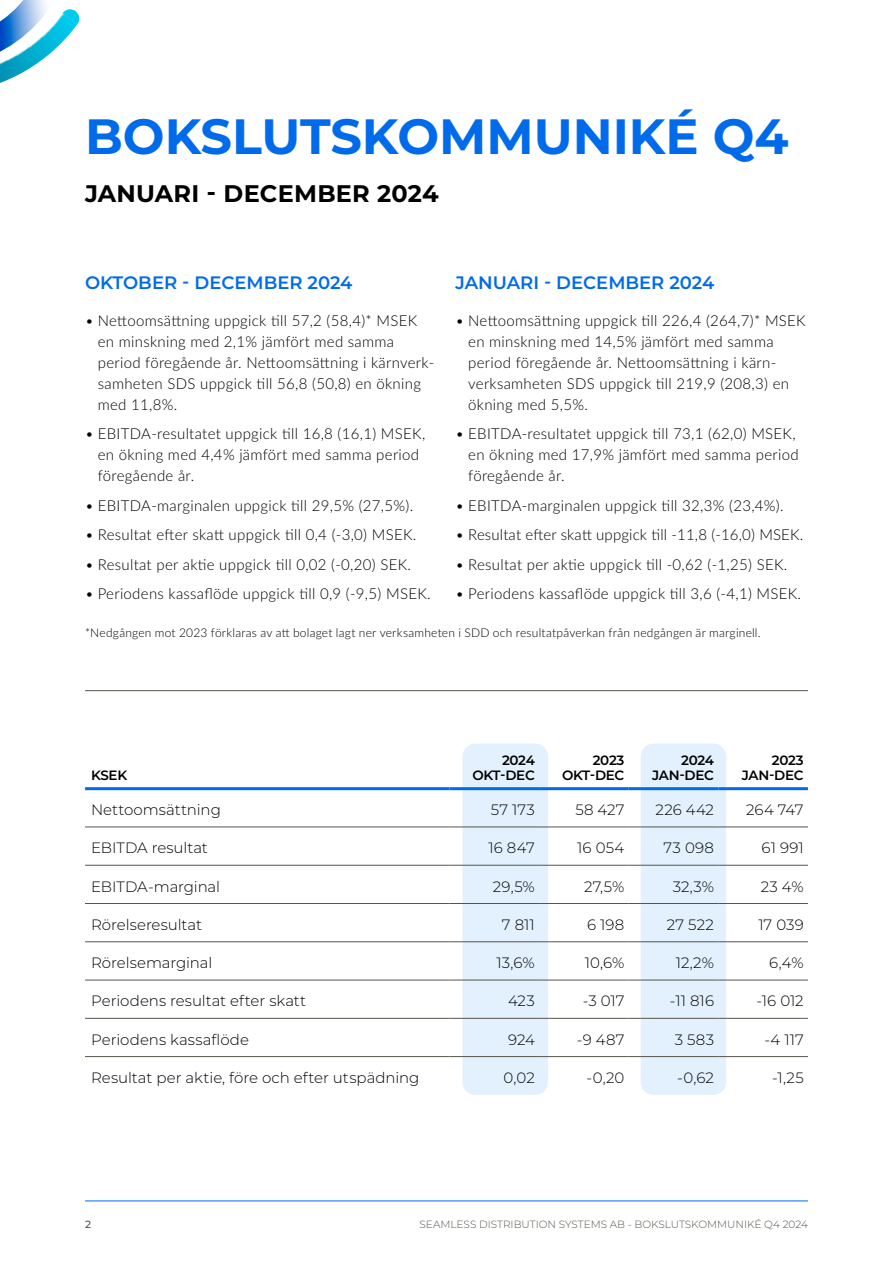
<style>
.page{position:relative;width:893px;height:1263px;background:#fff}
.page>*{position:absolute;margin:0;border:0;box-sizing:border-box;transform-origin:0 0}
.t1{font:700 49.5px "Montserrat";color:#006bea}
.t2{font:700 24px "Montserrat";letter-spacing:.01em;color:#000}
.t3{font:600 18px "Montserrat";color:#006bea}
.t4{font:300 15px/21px "Lato";letter-spacing:.02em;color:#000}
.t5{font:300 15px "Montserrat";color:#000}
.t6{font:600 13.5px/15px "Montserrat";letter-spacing:-.025em;color:#000;text-align:right}
.t7{font:300 12px "Lato";letter-spacing:.02em;color:#000}
.t8{font:300 10.5px "Montserrat";color:#57544b}
.t9{font:500 10.5px "Montserrat";color:#57544b}
</style>
<div class="page">
<hr style="left:85px;top:1201px;width:723px;height:1px;background:#006bea">
<img style="left:0;top:0;width:80px;height:83px">
<hr style="left:85px;top:690px;width:723px;height:1px;background:#57544b">
<div style="left:641px;top:744px;width:85px;height:351px;background:#e2f1fd;border-radius:13px"></div>
<div style="left:462px;top:744px;width:86px;height:351px;background:#e2f1fd;border-radius:13px"></div>
<hr style="left:85px;top:827px;width:364px;height:1px;background:#57544b">
<hr style="left:449px;top:827px;width:90px;height:1px;background:#57544b">
<hr style="left:539px;top:827px;width:90px;height:1px;background:#57544b">
<hr style="left:629px;top:827px;width:89px;height:1px;background:#57544b">
<hr style="left:718px;top:827px;width:90px;height:1px;background:#57544b">
<hr style="left:85px;top:865px;width:364px;height:1px;background:#57544b">
<hr style="left:449px;top:865px;width:90px;height:1px;background:#57544b">
<hr style="left:539px;top:865px;width:90px;height:1px;background:#57544b">
<hr style="left:629px;top:865px;width:89px;height:1px;background:#57544b">
<hr style="left:718px;top:865px;width:90px;height:1px;background:#57544b">
<hr style="left:85px;top:903px;width:364px;height:1px;background:#57544b">
<hr style="left:449px;top:903px;width:90px;height:1px;background:#57544b">
<hr style="left:539px;top:903px;width:90px;height:1px;background:#57544b">
<hr style="left:629px;top:903px;width:89px;height:1px;background:#57544b">
<hr style="left:718px;top:903px;width:90px;height:1px;background:#57544b">
<hr style="left:85px;top:941px;width:364px;height:1px;background:#57544b">
<hr style="left:449px;top:941px;width:90px;height:1px;background:#57544b">
<hr style="left:539px;top:941px;width:90px;height:1px;background:#57544b">
<hr style="left:629px;top:941px;width:89px;height:1px;background:#57544b">
<hr style="left:718px;top:941px;width:90px;height:1px;background:#57544b">
<hr style="left:85px;top:980px;width:364px;height:1px;background:#57544b">
<hr style="left:449px;top:980px;width:90px;height:1px;background:#57544b">
<hr style="left:539px;top:980px;width:90px;height:1px;background:#57544b">
<hr style="left:629px;top:980px;width:89px;height:1px;background:#57544b">
<hr style="left:718px;top:980px;width:90px;height:1px;background:#57544b">
<hr style="left:85px;top:1018px;width:364px;height:1px;background:#57544b">
<hr style="left:449px;top:1018px;width:90px;height:1px;background:#57544b">
<hr style="left:539px;top:1018px;width:90px;height:1px;background:#57544b">
<hr style="left:629px;top:1018px;width:89px;height:1px;background:#57544b">
<hr style="left:718px;top:1018px;width:90px;height:1px;background:#57544b">
<hr style="left:85px;top:1056px;width:364px;height:1px;background:#57544b">
<hr style="left:449px;top:1056px;width:90px;height:1px;background:#57544b">
<hr style="left:539px;top:1056px;width:90px;height:1px;background:#57544b">
<hr style="left:629px;top:1056px;width:89px;height:1px;background:#57544b">
<hr style="left:718px;top:1056px;width:90px;height:1px;background:#57544b">
<hr style="left:85px;top:787px;width:364px;height:3px;background:#006bea">
<hr style="left:449px;top:787px;width:90px;height:3px;background:#006bea">
<hr style="left:539px;top:787px;width:90px;height:3px;background:#006bea">
<hr style="left:629px;top:787px;width:89px;height:3px;background:#006bea">
<hr style="left:718px;top:787px;width:90px;height:3px;background:#006bea">
<h1 class="t1" style="left:85px;top:101px;width:705px">BOKSLUTSKOMMUNIKÉ Q4</h1>
<h2 class="t2" style="left:85px;top:176px;width:355px">JANUARI - DECEMBER 2024</h2>
<p class="t3" style="left:85px;top:270px;width:269px">OKTOBER - DECEMBER 2024</p>
<p class="t3" style="left:455px;top:270px;width:260px">JANUARI - DECEMBER 2024</p>
<p class="t4" style="left:98px;top:309px;width:338px;text-indent:-13px">• Nettoomsättning uppgick till 57,2 (58,4)* MSEK en minskning med 2,1% jämfört med samma period föregående år. Nettoomsättning i kärnverk&shy;samheten SDS uppgick till 56,8 (50,8) en ökning med 11,8%.</p>
<p class="t4" style="left:98px;top:423px;width:329px;text-indent:-13px">• EBITDA-resultatet uppgick till 16,8 (16,1) MSEK, en ökning med 4,4% jämfört med samma period föregående år.</p>
<p class="t4" style="left:85px;top:494px;width:330px">• EBITDA-marginalen uppgick till 29,5% (27,5%).</p>
<p class="t4" style="left:85px;top:524px;width:333px">• Resultat efter skatt uppgick till 0,4 (-3,0) MSEK.</p>
<p class="t4" style="left:85px;top:553px;width:328px">• Resultat per aktie uppgick till 0,02 (-0,20) SEK.</p>
<p class="t4" style="left:85px;top:583px;width:347px">• Periodens kassaflöde uppgick till 0,9 (-9,5) MSEK.</p>
<p class="t4" style="left:468px;top:309px;width:339px;text-indent:-13px">• Nettoomsättning uppgick till 226,4 (264,7)* MSEK en minskning med 14,5% jämfört med samma period föregående år. Nettoomsättning i kärn&shy;verksamheten SDS uppgick till 219,9 (208,3) en ökning med 5,5%.</p>
<p class="t4" style="left:468px;top:423px;width:332px;text-indent:-13px">• EBITDA-resultatet uppgick till 73,1 (62,0) MSEK, en ökning med 17,9% jämfört med samma period föregående år.</p>
<p class="t4" style="left:455px;top:494px;width:330px">• EBITDA-marginalen uppgick till 32,3% (23,4%).</p>
<p class="t4" style="left:455px;top:524px;width:349px">• Resultat efter skatt uppgick till -11,8 (-16,0) MSEK.</p>
<p class="t4" style="left:455px;top:553px;width:333px">• Resultat per aktie uppgick till -0,62 (-1,25) SEK.</p>
<p class="t4" style="left:455px;top:583px;width:347px">• Periodens kassaflöde uppgick till 3,6 (-4,1) MSEK.</p>
<p class="t7" style="left:85px;top:624px;width:677px">*Nedgången mot 2023 förklaras av att bolaget lagt ner verksamheten i SDD och resultatpåverkan från nedgången är marginell.</p>
<p class="t6" style="left:91px;top:767px;width:38px">KSEK</p>
<p class="t6" style="left:472px;top:752px;width:64px">2024<br>OKT-DEC</p>
<p class="t6" style="left:562px;top:752px;width:64px">2023<br>OKT-DEC</p>
<p class="t6" style="left:652px;top:752px;width:63px">2024<br>JAN-DEC</p>
<p class="t6" style="left:742px;top:752px;width:63px">2023<br>JAN-DEC</p>
<p class="t5" style="left:91px;top:799px;width:131px">Nettoomsättning</p>
<p class="t5" style="left:491px;top:799px;width:45px">57 173</p>
<p class="t5" style="left:575px;top:799px;width:51px">58 427</p>
<p class="t5" style="left:655px;top:799px;width:60px">226 442</p>
<p class="t5" style="left:746px;top:799px;width:59px">264 747</p>
<p class="t5" style="left:91px;top:838px;width:118px">EBITDA resultat</p>
<p class="t5" style="left:488px;top:838px;width:48px">16 847</p>
<p class="t5" style="left:577px;top:838px;width:49px">16 054</p>
<p class="t5" style="left:663px;top:838px;width:52px">73 098</p>
<p class="t5" style="left:761px;top:838px;width:44px">61 991</p>
<p class="t5" style="left:91px;top:876px;width:131px">EBITDA-marginal</p>
<p class="t5" style="left:493px;top:876px;width:43px">29,5%</p>
<p class="t5" style="left:584px;top:876px;width:42px">27,5%</p>
<p class="t5" style="left:673px;top:876px;width:43px">32,3%</p>
<p class="t5" style="left:761px;top:876px;width:44px">23 4%</p>
<p class="t5" style="left:91px;top:914px;width:113px">Rörelseresultat</p>
<p class="t5" style="left:502px;top:914px;width:34px">7 811</p>
<p class="t5" style="left:587px;top:914px;width:39px">6 198</p>
<p class="t5" style="left:667px;top:914px;width:49px">27 522</p>
<p class="t5" style="left:758px;top:914px;width:47px">17 039</p>
<p class="t5" style="left:91px;top:953px;width:123px">Rörelsemarginal</p>
<p class="t5" style="left:496px;top:953px;width:40px">13,6%</p>
<p class="t5" style="left:585px;top:953px;width:41px">10,6%</p>
<p class="t5" style="left:676px;top:953px;width:40px">12,2%</p>
<p class="t5" style="left:769px;top:953px;width:36px">6,4%</p>
<p class="t5" style="left:91px;top:991px;width:217px">Periodens resultat efter skatt</p>
<p class="t5" style="left:508px;top:991px;width:28px">423</p>
<p class="t5" style="left:583px;top:991px;width:43px">-3 017</p>
<p class="t5" style="left:670px;top:991px;width:46px">-11 816</p>
<p class="t5" style="left:756px;top:991px;width:49px">-16 012</p>
<p class="t5" style="left:91px;top:1029px;width:159px">Periodens kassaflöde</p>
<p class="t5" style="left:508px;top:1029px;width:28px">924</p>
<p class="t5" style="left:577px;top:1029px;width:49px">-9 487</p>
<p class="t5" style="left:675px;top:1029px;width:41px">3 583</p>
<p class="t5" style="left:764px;top:1029px;width:41px">-4 117</p>
<p class="t5" style="left:91px;top:1067px;width:330px">Resultat per aktie, före och efter utspädning</p>
<p class="t5" style="left:503px;top:1067px;width:33px">0,02</p>
<p class="t5" style="left:586px;top:1067px;width:40px">-0,20</p>
<p class="t5" style="left:677px;top:1067px;width:39px">-0,62</p>
<p class="t5" style="left:772px;top:1067px;width:33px">-1,25</p>
<p class="t9" style="left:85px;top:1217px;width:8px">2</p>
<p class="t8" style="left:420px;top:1217px;width:390px">SEAMLESS DISTRIBUTION SYSTEMS AB - BOKSLUTSKOMMUNIKÉ Q4 2024</p>
</div>
